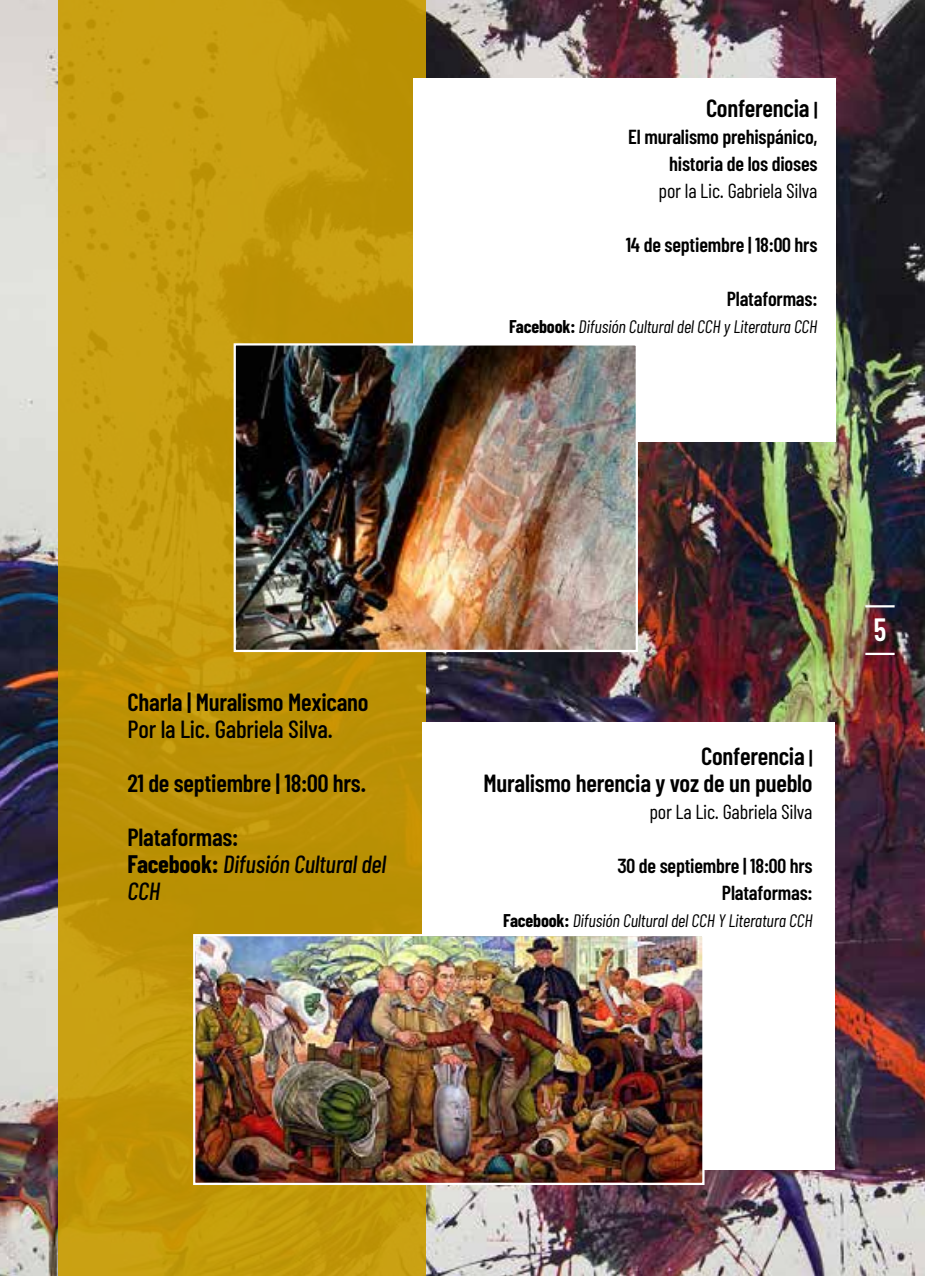
<style>
.page{position:relative;width:925px;height:1276px;background:#fff}
.page>*{position:absolute;margin:0;border:0;box-sizing:border-box;transform-origin:0 0}
.t1{font:600 32.18px "Barlow Condensed";color:#fff;scale:.91 1}
.t2{font:600 24.75px/27px "Barlow Condensed";letter-spacing:-.01em;color:#000;text-align:right}
.t3{font:italic 500 24.75px/27px "Barlow Condensed";letter-spacing:-.01em;color:#000}
.t4{font:500 24.75px "Barlow Condensed";letter-spacing:-.01em;color:#000}
.t5{font:600 20.25px/27px "Barlow Condensed";letter-spacing:-.01em;color:#000;text-align:right}
.t6{font:20.25px "Barlow Condensed";letter-spacing:-.01em;color:#000}
.t7{font:italic 18px "Barlow Condensed";letter-spacing:-.01em;color:#000}
.s1{font-size:20.25px}
.s2{font-weight:700;font-style:normal}
</style>
<div class="page">
<img style="left:0;top:0;width:925px;height:1276px">
<hr style="left:865px;top:605px;width:29px;height:2px;background:#fff">
<hr style="left:865px;top:653px;width:29px;height:2px;background:#fff">
<div style="left:59px;top:0;width:367px;height:1276px;background:#c29608"></div>
<div style="left:413px;top:78px;width:422px;height:363px;background:#fff"></div>
<div style="left:423px;top:722px;width:412px;height:448px;background:#fff"></div>
<img style="left:237px;top:346px;width:398px;height:303px">
<div style="left:234px;top:343px;width:404px;height:309px;border:2px solid #fff"></div>
<img style="left:196px;top:937px;width:505px;height:245px">
<div style="left:193px;top:934px;width:511px;height:251px;border:2px solid #fff"></div>
<p class="t2" style="left:706px;top:94px;width:113px">Conferencia <span class="s1">|</span></p>
<p class="t5" style="left:628px;top:123px;width:191px">El muralismo prehispánico, historia de los dioses</p>
<p class="t6" style="left:659px;top:178px;width:160px">por la Lic. Gabriela Silva</p>
<p class="t5" style="left:626px;top:231px;width:193px">14 de septiembre | 18:00 hrs</p>
<p class="t5" style="left:727px;top:285px;width:92px">Plataformas:</p>
<p class="t7" style="left:509px;top:315px;width:310px"><span class="s2">Facebook:</span> Difusión Cultural del CCH y Literatura CCH</p>
<p class="t2" style="left:128px;top:688px;width:242px">Charla | Muralismo Mexicano</p>
<p class="t4" style="left:128px;top:714px;width:207px">Por la Lic. Gabriela Silva.</p>
<p class="t2" style="left:128px;top:755px;width:240px;line-height:54px;text-align:left">21 de septiembre | 18:00 hrs.<br>Plataformas:</p>
<p class="t3" style="left:128px;top:850px;width:260px"><span class="s2">Facebook:</span> Difusión Cultural del<br>CCH</p>
<p class="t2" style="left:483px;top:742px;width:331px">Conferencia <span class="s1">|<br></span>Muralismo herencia y voz de un pueblo</p>
<p class="t6" style="left:649px;top:799px;width:165px">por La Lic. Gabriela Silva</p>
<p class="t5" style="left:617px;top:852px;width:197px">30 de septiembre | 18:00 hrs<br>Plataformas:</p>
<p class="t7" style="left:503px;top:909px;width:311px"><span class="s2">Facebook:</span> Difusión Cultural del CCH Y Literatura CCH</p>
<h1 class="t1" style="left:874px;top:609px;width:15px">5</h1>
</div>
